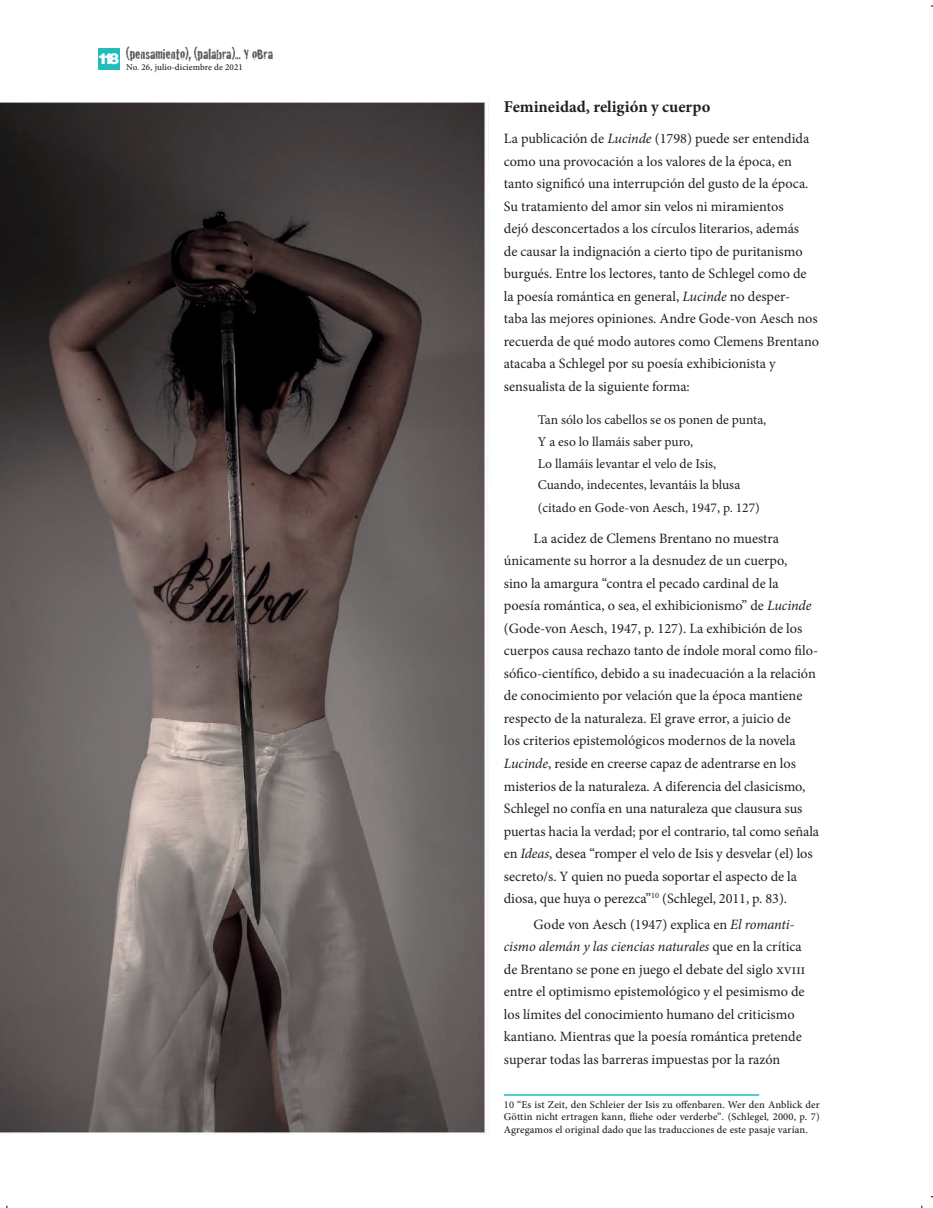
<style>
.page{position:relative;width:933px;height:1208px;background:#fff}
.page>*{position:absolute;margin:0;border:0;box-sizing:border-box;transform-origin:0 0}
.t1{font:700 16.5px "Minion Pro";color:#231f20}
.t2{font:15px "Cracked";color:#57585a}
.t3{font:14.25px/22.5px "Minion Pro";color:#231f20}
.t4{font:13.5px/21.9px "Minion Pro";color:#231f20}
.t5{font:500 10.5px/12.6px "Minion Pro";letter-spacing:.01em;color:#231f20;text-align:justify}
.t6{font:500 9px "Minion Pro";letter-spacing:.01em;color:#231f20}
.s1{font-style:italic}
.s2{font-weight:400}
.s3{font-weight:400;font-style:italic}
</style>
<div class="page">
<img style="left:0;top:48px;width:932px;height:1160px">
<div style="left:98px;top:48px;width:21px;height:21px;background:#21bdbd"></div>
<hr style="left:503px;top:1094px;width:256px;height:2px;background:#21bdbd">
<svg style="left:456px;top:1207px;width:16px;height:1px"></svg>
<p class="t2" style="left:126px;top:43px;width:148px">(pensamiento), (palabra)... Y oBra</p>
<p class="t6" style="left:98px;top:61px;width:146px"><sup>118</sup> No. 26, julio-diciembre de 2021</p>
<p class="t1" style="left:503px;top:95px;width:208px">Femineidad, religión y cuerpo</p>
<p class="t3" style="left:503px;top:128px;width:317px">La publicación de <span class="s1">Lucinde</span> (1798) puede ser entendida como una provocación a los valores de la época, en tanto significó una interrupción del gusto de la época.<br>Su tratamiento del amor sin velos ni miramientos<br>dejó desconcertados a los círculos literarios, además<br>de causar la indignación a cierto tipo de puritanismo burgués. Entre los lectores, tanto de Schlegel como de la poesía romántica en general, <span class="s1">Lucinde</span> no desper-<br>taba las mejores opiniones. Andre Gode-von Aesch nos recuerda de qué modo autores como Clemens Brentano atacaba a Schlegel por su poesía exhibicionista y sensualista de la siguiente forma:</p>
<p class="t4" style="left:537px;top:409px;width:230px">Tan sólo los cabellos se os ponen de punta, Y a eso lo llamáis saber puro,<br>Lo llamáis levantar el velo de Isis,<br>Cuando, indecentes, levantáis la blusa (citado en Gode-von Aesch, 1947, p. 127)</p>
<p class="t3" style="left:503px;top:527px;width:317px;text-indent:30px">La acidez de Clemens Brentano no muestra únicamente su horror a la desnudez de un cuerpo,<br>sino la amargura “contra el pecado cardinal de la<br>poesía romántica, o sea, el exhibicionismo” de <span class="s1">Lucinde </span>(Gode-von Aesch, 1947, p. 127). La exhibición de los cuerpos causa rechazo tanto de índole moral como filo&shy;sófico-científico, debido a su inadecuación a la relación de conocimiento por velación que la época mantiene respecto de la naturaleza. El grave error, a juicio de<br>los criterios epistemológicos modernos de la novela <span class="s1">Lucinde</span>, reside en creerse capaz de adentrarse en los misterios de la naturaleza. A diferencia del clasicismo, Schlegel no confía en una naturaleza que clausura sus puertas hacia la verdad; por el contrario, tal como señala en <span class="s1">Ideas</span>, desea “romper el velo de Isis y desvelar (el) los secreto/s. Y quien no pueda soportar el aspecto de la diosa, que huya o perezca”<sup>10</sup> (Schlegel, 2011, p. 83).</p>
<p class="t3" style="left:503px;top:913px;width:302px;text-indent:30px">Gode von Aesch (1947) explica en <span class="s1">El romanti&shy;cismo alemán y las ciencias naturales</span> que en la crítica de Brentano se pone en juego el debate del siglo xviii entre el optimismo epistemológico y el pesimismo de los límites del conocimiento humano del criticismo kantiano. Mientras que la poesía romántica pretende superar todas las barreras impuestas por la razón</p>
<p class="t5" style="left:503px;top:1098px;width:317px"><span class="s2">10</span> “Es ist Zeit, den Schleier der Isis zu offenbaren. Wer den Anblick der Göttin nicht ertragen kann, fliehe oder verderbe”<span class="s3">.</span> (Schlegel<span class="s3">,</span> 2000, p. 7)<br>Agregamos el original dado que las traducciones de este pasaje varían.</p>
</div>
